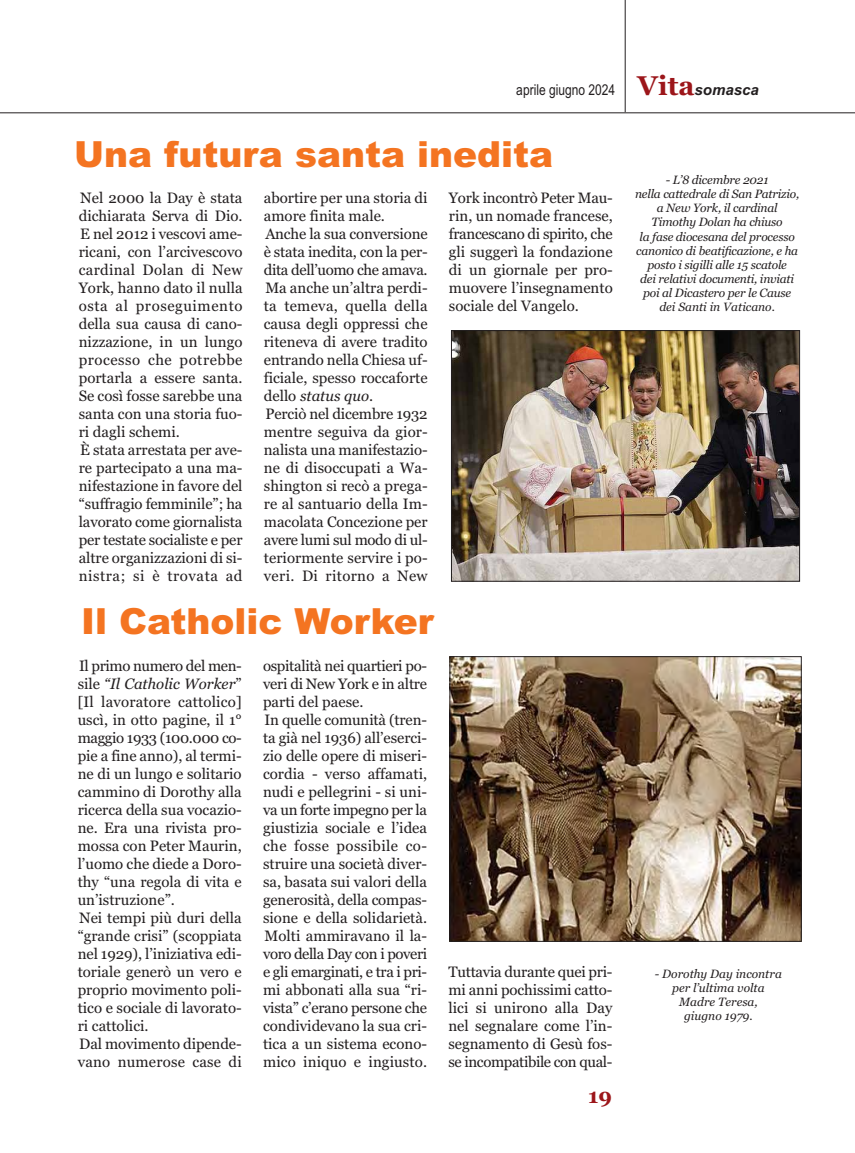
<style>
.page{position:relative;width:855px;height:1153px;background:#fff}
.page>*{position:absolute;margin:0;border:0;box-sizing:border-box;transform-origin:0 0}
.t1{font:900 36px "Arial";color:#f47421}
.t2{font:700 21px "Georgia";color:#9c161a}
.t3{font:15px/18px "Georgia";color:#231f20}
.t4{font:15px "Arial";color:#231f20;scale:.8 1}
.t5{font:italic 12px/14.1px "Georgia";letter-spacing:-.015em;color:#231f20;text-align:center}
.s1{font-family:"Georgia";font-weight:700;font-size:27px;color:#9c161a}
.s2{font-weight:700;font-style:italic}
.s3{font-style:italic}
</style>
<div class="page">
<hr style="left:0;top:113px;width:855px;height:1px;background:#231f20">
<hr style="left:625px;top:0;width:1px;height:112px;background:#231f20">
<img style="left:453px;top:332px;width:344px;height:247px">
<div style="left:451px;top:330px;width:348px;height:251px;border:1px solid #231f20"></div>
<img style="left:452px;top:658px;width:347px;height:281px">
<div style="left:450px;top:656px;width:351px;height:285px;border:1px solid #231f20"></div>
<p class="t4" style="left:516px;top:84px;width:304px">aprile giugno 2024 <span class="s1">Vita</span><span class="s2">somasca</span></p>
<h1 class="t1" style="left:74px;top:141px;width:480px">Una futura santa inedita</h1>
<p class="t3" style="left:79px;top:189px;width:165px">Nel 2000 la Day è stata dichiarata Serva di Dio.<br>E nel 2012 i vescovi ame&shy;ricani, con l’arcivescovo cardinal Dolan di New<br>York, hanno dato il nulla osta al proseguimento della sua causa di cano&shy;nizzazione, in un lungo processo che potrebbe portarla a essere santa.<br>Se così fosse sarebbe una santa con una storia fuo&shy;ri dagli schemi.<br>È stata arrestata per ave&shy;re partecipato a una ma&shy;nifestazione in favore del “suffragio femminile”; ha lavorato come giornalista per testate socialiste e per altre organizzazioni di si&shy;nistra; si è trovata ad</p>
<p class="t3" style="left:264px;top:189px;width:165px">abortire per una storia di amore finita male.<br>Anche la sua conversione è stata inedita, con la per&shy;dita dell’uomo che amava.<br>Ma anche un’altra perdi&shy;ta temeva, quella della causa degli oppressi che riteneva di avere tradito entrando nella Chiesa uf&shy;ficiale, spesso roccaforte dello <span class="s3">status quo</span>.<br>Perciò nel dicembre 1932 mentre seguiva da gior&shy;nalista una manifestazio&shy;ne di disoccupati a Wa&shy;shington si recò a prega&shy;re al santuario della Im&shy;macolata Concezione per avere lumi sul modo di ul&shy;teriormente servire i po&shy;veri. Di ritorno a New</p>
<p class="t3" style="left:449px;top:189px;width:165px;text-align:justify">York incontrò Peter Mau&shy;rin, un nomade francese, francescano di spirito, che gli suggerì la fondazione di un giornale per pro&shy;muovere l’insegnamento sociale del Vangelo.</p>
<h1 class="t1" style="left:81px;top:608px;width:354px">Il Catholic Worker</h1>
<p class="t3" style="left:78px;top:657px;width:166px">Il primo numero del men&shy;sile <span class="s3">“Il Catholic Worker</span>” [Il lavoratore cattolico] uscì, in otto pagine, il 1° maggio 1933 (100.000 co&shy;pie a fine anno), al termi&shy;ne di un lungo e solitario cammino di Dorothy alla ricerca della sua vocazio&shy;ne. Era una rivista pro&shy;mossa con Peter Maurin, l’uomo che diede a Doro&shy;thy “una regola di vita e un’istruzione”.<br>Nei tempi più duri della “grande crisi” (scoppiata nel 1929), l’iniziativa edi&shy;toriale generò un vero e proprio movimento poli&shy;tico e sociale di lavorato&shy;ri cattolici.<br>Dal movimento dipende&shy;vano numerose case di</p>
<p class="t3" style="left:263px;top:657px;width:166px">ospitalità nei quartieri po&shy;veri di New York e in altre parti del paese.<br>In quelle comunità (tren&shy;ta già nel 1936) all’eserci&shy;zio delle opere di miseri&shy;cordia - verso affamati, nudi e pellegrini - si uni&shy;va un forte impegno per la giustizia sociale e l’idea che fosse possibile co&shy;struire una società diver&shy;sa, basata sui valori della generosità, della compas&shy;sione e della solidarietà.<br>Molti ammiravano il la&shy;voro della Day con i poveri e gli emarginati, e tra i pri&shy;mi abbonati alla sua “ri&shy;vista” c’erano persone che condividevano la sua cri&shy;tica a un sistema econo&shy;mico iniquo e ingiusto.</p>
<p class="t3" style="left:448px;top:963px;width:166px;text-align:justify">Tuttavia durante quei pri&shy;mi anni pochissimi catto&shy;lici si unirono alla Day nel segnalare come l’in&shy;segnamento di Gesù fos&shy;se incompatibile con qual-</p>
<h2 class="t2" style="left:588px;top:1087px;width:25px">19</h2>
<p class="t5" style="left:635px;top:174px;width:166px">- L’8 dicembre 2021<br>nella cattedrale di San Patrizio, a New York, il cardinal<br>Timothy Dolan ha chiuso<br>la fase diocesana del processo canonico di beatificazione, e ha posto i sigilli alle 15 scatole<br>dei relativi documenti, inviati poi al Dicastero per le Cause dei Santi in Vaticano.</p>
<p class="t5" style="left:655px;top:967px;width:128px">- Dorothy Day incontra per l’ultima volta<br>Madre Teresa,<br>giugno 1979.</p>
</div>
